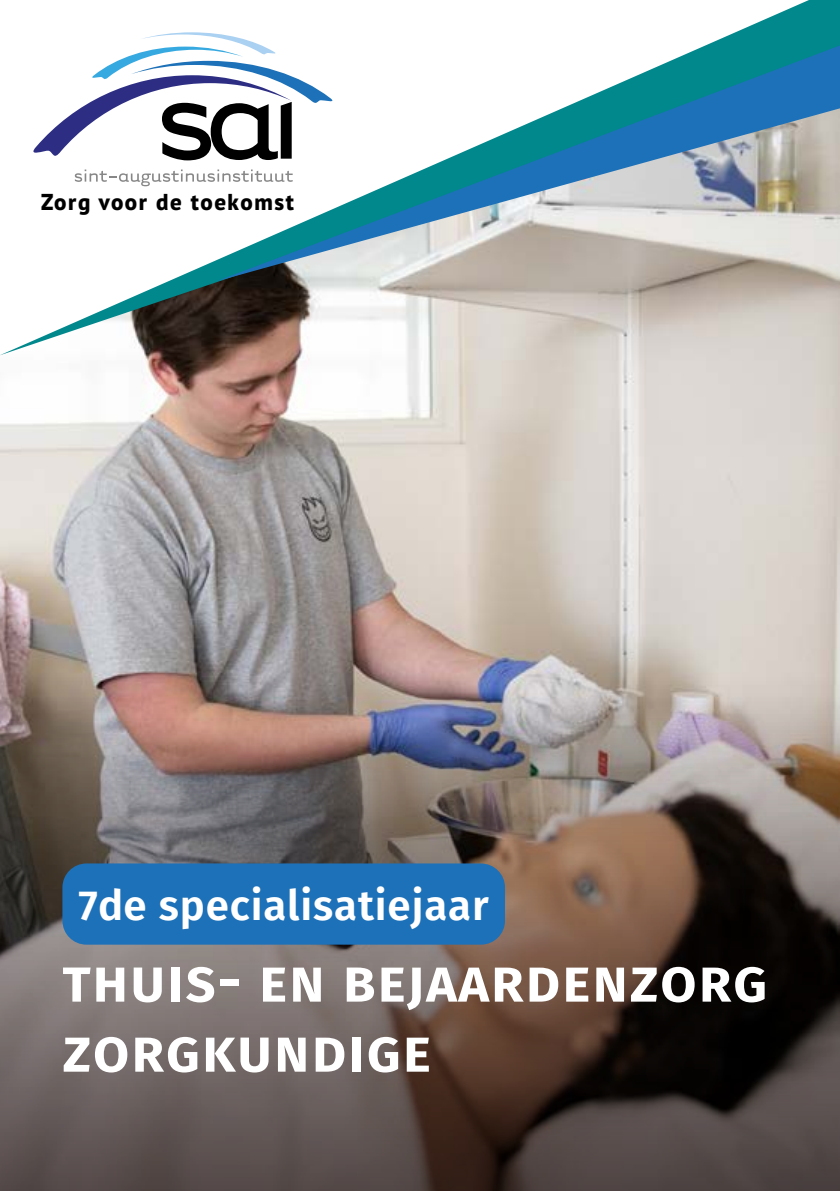
<style>
.page{position:relative;width:840px;height:1191px;background:#fff}
.page>*{position:absolute;margin:0;border:0;box-sizing:border-box;transform-origin:0 0}
.t1{font:600 60px/70px "Fira Sans";letter-spacing:.02em;color:#fff}
.t2{font:600 42px "Fira Sans";letter-spacing:.02em;color:#fff}
.t3{font:800 23px "PT Sans Pro";letter-spacing:.07em;color:#000}
</style>
<div class="page">
<img style="left:0;top:355px;width:839px;height:284px">
<svg style="left:0;top:0;width:839px;height:355px"></svg>
<svg style="left:215px;top:45px;width:624px;height:237px"></svg>
<img style="left:0;top:639px;width:839px;height:552px">
<div style="left:62px;top:863px;width:442px;height:81px;background:#1d71b8;border-radius:24px"></div>
<p class="t3" style="left:41px;top:186px;width:254px">Zorg voor de toekomst</p>
<p class="t2" style="left:79px;top:875px;width:411px">7de specialisatiejaar</p>
<p class="t1" style="left:62px;top:945px;width:706px">thuis- en bejaardenzorg zorgkundige</p>
</div>
